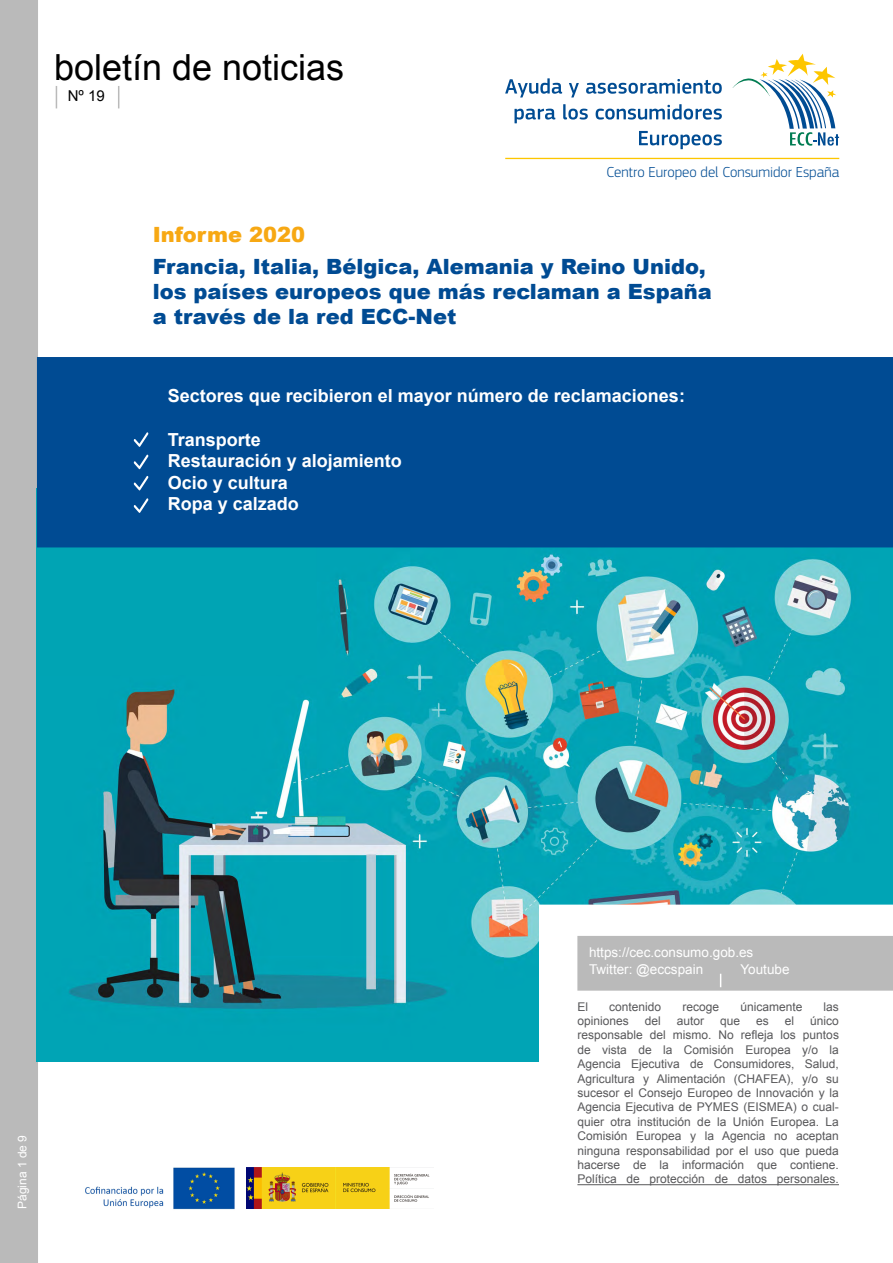
<style>
.page{position:relative;width:893px;height:1263px;background:#fff}
.page>*{position:absolute;margin:0;border:0;box-sizing:border-box;transform-origin:0 0}
.t1{font:36px "Arial";color:#000}
.t2{font:900 21px/25.2px "Arial";color:#004b93}
.t3{font:900 21px "Arial";color:#f7a813}
.t4{font:700 18px/21.6px "Arial";color:#fff}
.t5{font:300 15.15px "EC Square Sans Pro";color:#004c93}
.t6{font:15px "Arial";color:#000}
.t7{font:13.5px/16.2px "Arial";color:#fff}
.t8{font:12px/14.4px "Arial";color:#58585a;text-align:justify}
.t9{font:12px "Arial";color:#fff}
</style>
<div class="page">
<div style="left:0;top:0;width:38px;height:1263px;background:#bababa"></div>
<svg style="left:16px;top:1215px;width:11px;height:2px"></svg>
<svg style="left:56px;top:86px;width:1px;height:22px"></svg>
<svg style="left:118px;top:86px;width:1px;height:22px"></svg>
<hr style="left:505px;top:158px;width:334px;height:1px;background:#fdc600">
<svg style="left:732px;top:54px;width:107px;height:92px"></svg>
<svg style="left:505px;top:78px;width:57px;height:19px"></svg>
<svg style="left:569px;top:83px;width:10px;height:14px"></svg>
<svg style="left:586px;top:79px;width:136px;height:15px"></svg>
<svg style="left:514px;top:109px;width:41px;height:14px"></svg>
<svg style="left:563px;top:104px;width:25px;height:16px"></svg>
<svg style="left:596px;top:104px;width:126px;height:16px"></svg>
<svg style="left:639px;top:131px;width:83px;height:18px"></svg>
<img style="left:37px;top:547px;width:856px;height:515px">
<div style="left:37px;top:357px;width:856px;height:190px;background:#004b93"></div>
<svg style="left:539px;top:905px;width:354px;height:281px"></svg>
<img style="left:85px;top:1167px;width:150px;height:43px">
<img style="left:247px;top:1168px;width:183px;height:41px">
<hr style="left:577px;top:1184px;width:262px;height:1px;background:#58585a">
<div style="left:577px;top:936px;width:316px;height:55px;background:#bababa"></div>
<svg style="left:134px;top:432px;width:14px;height:15px"></svg>
<svg style="left:134px;top:476px;width:14px;height:14px"></svg>
<svg style="left:134px;top:454px;width:14px;height:15px"></svg>
<svg style="left:134px;top:498px;width:14px;height:15px"></svg>
<h1 class="t1" style="left:54px;top:43px;width:292px">boletín de noticias</h1>
<p class="t6" style="left:68px;top:86px;width:39px">Nº 19</p>
<h2 class="t3" style="left:153px;top:219px;width:154px">Informe 2020</h2>
<p class="t5" style="left:606px;top:163px;width:234px">Centro Europeo del Consumidor España</p>
<h2 class="t2" style="left:153px;top:253px;width:561px">Francia, Italia, Bélgica, Alemania y Reino Unido, los países europeos que más reclaman a España a través de la red ECC-Net</h2>
<h3 class="t4" style="left:168px;top:385px;width:519px">Sectores que recibieron el mayor número de reclamaciones:</h3>
<h3 class="t4" style="left:168px;top:429px;width:236px">Transporte<br>Restauración y alojamiento<br>Ocio y cultura<br>Ropa y calzado</h3>
<p class="t9" style="left:14px;top:1209px;width:76px;rotate:-90deg">Página 1 de 9</p>
<p class="t7" style="left:589px;top:944px;width:166px">https://cec.consumo.gob.es<br>Twitter: @eccspain</p>
<p class="t7" style="left:740px;top:961px;width:51px">Youtube</p>
<p class="t8" style="left:577px;top:999px;width:12px">El</p>
<p class="t8" style="left:609px;top:999px;width:54px">contenido</p>
<p class="t8" style="left:682px;top:999px;width:38px">recoge</p>
<p class="t8" style="left:740px;top:999px;width:64px">únicamente</p>
<p class="t8" style="left:824px;top:999px;width:17px">las</p>
<p class="t8" style="left:577px;top:1013px;width:53px">opiniones</p>
<p class="t8" style="left:645px;top:1013px;width:18px">del</p>
<p class="t8" style="left:677px;top:1013px;width:29px">autor</p>
<p class="t8" style="left:720px;top:1013px;width:22px">que</p>
<p class="t8" style="left:756px;top:1013px;width:14px">es</p>
<p class="t8" style="left:785px;top:1013px;width:11px">el</p>
<p class="t8" style="left:577px;top:1013px;width:263px;text-indent:233px">único responsable del mismo. No refleja los puntos de vista de la Comisión Europea y/o la Agencia Ejecutiva de Consumidores, Salud, Agricultura y Alimentación (CHAFEA), y/o su sucesor el Consejo Europeo de Innovación y la Agencia Ejecutiva de PYMES (EISMEA) o cual&shy;quier otra institución de la Unión Europea. La Comisión Europea y la Agencia no aceptan ninguna responsabilidad por el uso que pueda hacerse de la información que contiene.<br>Política de protección de datos personales.</p>
</div>
